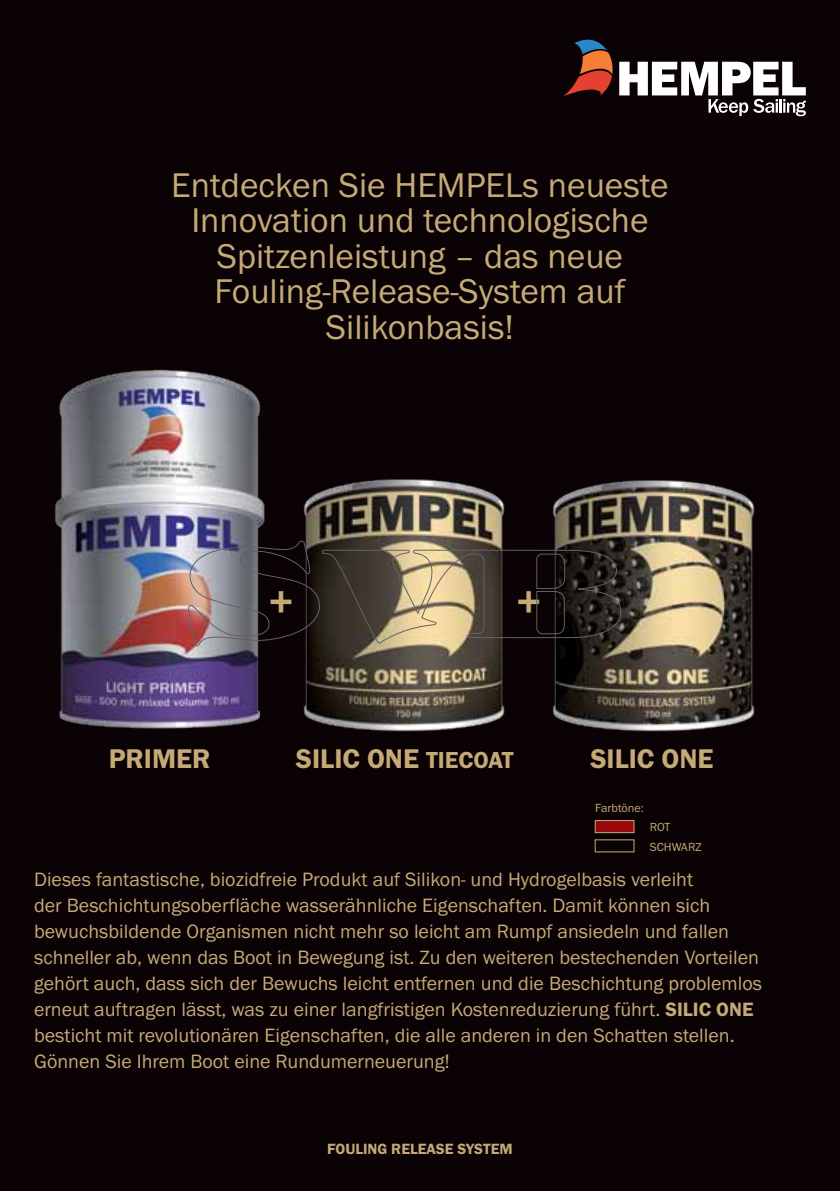
<style>
.page{position:relative;width:840px;height:1191px;background:#fff}
.page>*{position:absolute;margin:0;border:0;box-sizing:border-box;transform-origin:0 0}
.t1{font:600 42px "Franklin Got Itc TCE";color:#c5aa78}
.t2{font:35.6px/35.6px "Franklin Got Itc TCE";color:#c5aa78;text-align:center}
.t3{font:600 28px "Franklin Got Itc TCE";color:#c5aa78}
.t4{font:600 24px "Franklin Got Itc TCE";color:#c5aa78}
.t5{font:20px/26px "Franklin Got Itc TCE";color:#c5aa78}
.t6{font:600 15.4px "Franklin Got Itc TCE";color:#c5aa78}
.t7{font:12.2px/19.4px "Franklin Got Itc TCE";color:#c5aa78}
.s1{font-weight:600}
</style>
<div class="page">
<div style="left:0;top:0;width:839px;height:1191px;background:#0a0204"></div>
<svg style="left:619px;top:62px;width:186px;height:54px"></svg>
<svg style="left:563px;top:40px;width:50px;height:56px"></svg>
<div style="left:594px;top:820px;width:40px;height:13px;background:#98080c;border:1px solid #c5aa78"></div>
<img style="left:303px;top:479px;width:202px;height:253px">
<img style="left:55px;top:369px;width:209px;height:360px">
<img style="left:552px;top:480px;width:203px;height:252px">
<img style="left:178px;top:540px;width:443px;height:109px">
<h2 class="t2" style="left:171px;top:168px;width:498px">Entdecken Sie HEMPELs neueste<br>Innovation und technologische<br>Spitzenleistung – das neue<br>Fouling-Release-System auf<br>Silikonbasis!</h2>
<h1 class="t1" style="left:269px;top:578px;width:26px">+</h1>
<h1 class="t1" style="left:516px;top:578px;width:26px">+</h1>
<h3 class="t3" style="left:109px;top:743px;width:35px">PRIMER</h3>
<h3 class="t3" style="left:296px;top:743px;width:13px">SILI</h3>
<h3 class="t3" style="left:342px;top:743px;width:43px">C ONE</h3>
<p class="t4" style="left:426px;top:747px;width:62px">TIECOAT</p>
<h3 class="t3" style="left:590px;top:743px;width:13px">SILI</h3>
<h3 class="t3" style="left:636px;top:743px;width:43px">C ONE</h3>
<p class="t7" style="left:595px;top:798px;width:50px">Farbtöne:</p>
<p class="t7" style="left:649px;top:817px;width:53px">ROT<br>SCHWARZ</p>
<p class="t5" style="left:34px;top:866px;width:729px">Dieses fantastische, biozidfreie Produkt auf Silikon- und Hydrogelbasis verleiht<br>der Beschichtungsoberfläche wasserähnliche Eigenschaften. Damit können sich bewuchsbildende Organismen nicht mehr so leicht am Rumpf ansiedeln und fallen schneller ab, wenn das Boot in Bewegung ist. Zu den weiteren bestechenden Vorteilen gehört auch, dass sich der Bewuchs leicht entfernen und die Beschichtung problemlos erneut auftragen lässt, was zu einer langfristigen Kostenreduzierung führt. <span class="s1">SILIC ONE </span>besticht mit revolutionären Eigenschaften, die alle anderen in den Schatten stellen.<br>Gönnen Sie Ihrem Boot eine Rundumerneuerung!</p>
<p class="t6" style="left:327px;top:1140px;width:187px">FOULING RELEASE SYSTEM</p>
</div>
